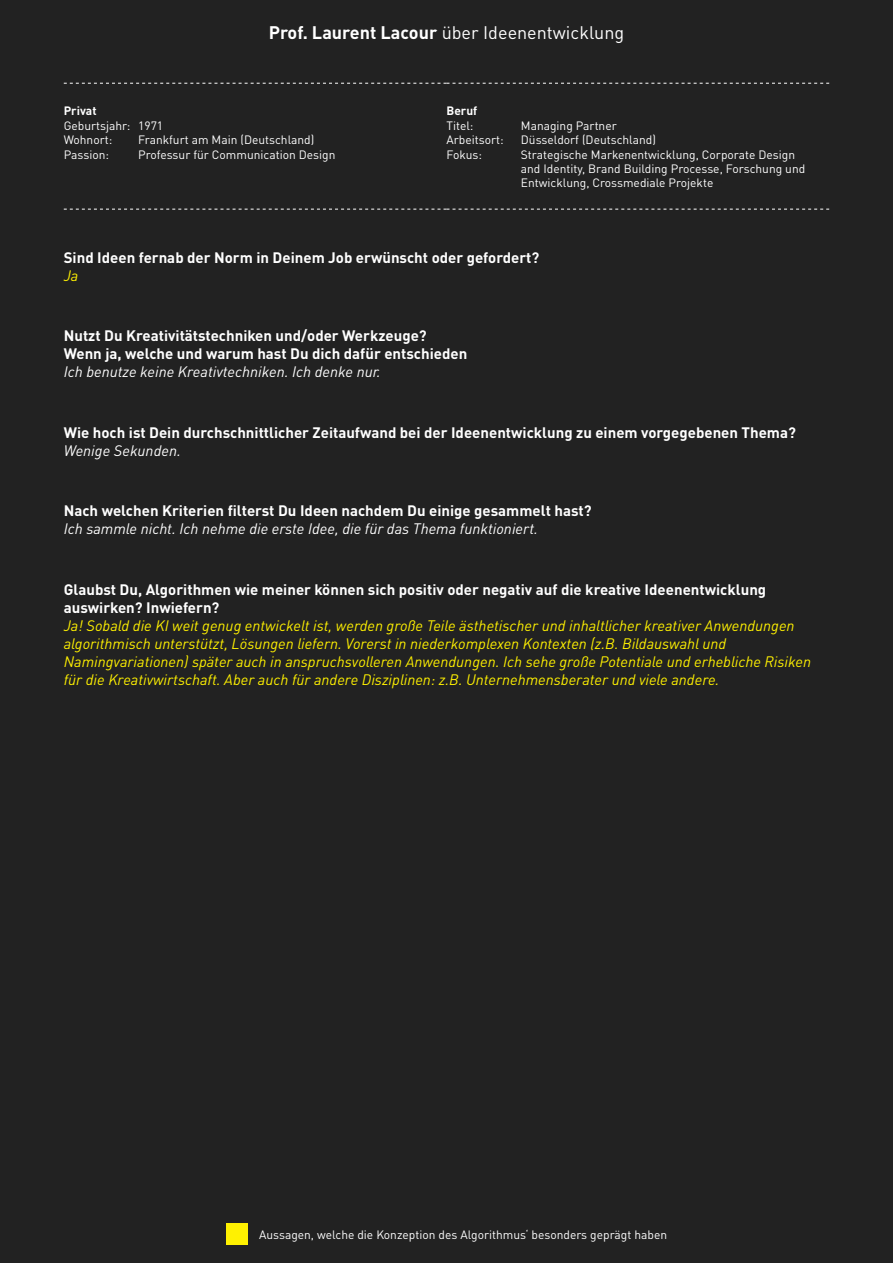
<style>
.page{position:relative;width:893px;height:1263px;background:#222}
.page>*{position:absolute;margin:0;border:0;box-sizing:border-box;transform-origin:0 0}
.t1{font:18px "DIN Pro";color:#fff}
.Interview_Frage{font:700 15px/18px "DIN Pro";color:#fff}
.Interview_Antwort{font:italic 15px/18px "DIN Pro";color:#fff101}
.Interview_Antwort-2{font:italic 15px "DIN Pro";color:#fff}
.Intro{font:12px/14.4px "DIN Pro";color:#fff}
.s1{font-weight:700}
</style>
<div class="page">
<div style="left:226px;top:1224px;width:21px;height:21px;background:#fff101"></div>
<svg style="left:64px;top:83px;width:765px;height:1px"></svg>
<svg style="left:64px;top:209px;width:765px;height:1px"></svg>
<p class="t1" style="left:269px;top:18px;width:357px"><span class="s1">Prof. Laurent Lacour</span> über Ideenentwicklung</p>
<p class="Intro" style="left:64px;top:103px;width:101px"><span class="s1">Privat<br></span>Geburtsjahr: 1971<br>Wohnort:</p>
<p class="Intro" style="left:138px;top:132px;width:178px">Frankfurt am Main (Deutschland)</p>
<p class="Intro" style="left:64px;top:146px;width:47px">Passion:</p>
<p class="Intro" style="left:138px;top:146px;width:199px">Professur für Communication Design</p>
<p class="Intro" style="left:446px;top:103px;width:32px"><span class="s1">Beruf<br></span>Titel:</p>
<p class="Intro" style="left:521px;top:117px;width:97px">Managing Partner</p>
<p class="Intro" style="left:446px;top:132px;width:59px">Arbeitsort:</p>
<p class="Intro" style="left:521px;top:132px;width:137px">Düsseldorf (Deutschland)</p>
<p class="Intro" style="left:446px;top:146px;width:37px">Fokus:</p>
<p class="Intro" style="left:521px;top:146px;width:286px">Strategische Markenentwicklung, Corporate Design and Identity, Brand Building Processe, Forschung und<br>Entwicklung, Crossmediale Projekte</p>
<p class="Interview_Frage" style="left:64px;top:246px;width:477px">Sind Ideen fernab der Norm in Deinem Job erwünscht oder gefordert?</p>
<p class="Interview_Antwort" style="left:64px;top:265px;width:16px">Ja</p>
<p class="Interview_Frage" style="left:64px;top:325px;width:364px">Nutzt Du Kreativitätstechniken und/oder Werkzeuge?</p>
<p class="Interview_Frage" style="left:64px;top:343px;width:405px">Wenn ja, welche und warum hast Du dich dafür entschieden</p>
<p class="Interview_Antwort-2" style="left:64px;top:360px;width:319px">Ich benutze keine Kreativtechniken. Ich denke nur.</p>
<p class="Interview_Frage" style="left:64px;top:422px;width:734px">Wie hoch ist Dein durchschnittlicher Zeitaufwand bei der Ideenentwicklung zu einem vorgegebenen Thema?</p>
<p class="Interview_Antwort-2" style="left:64px;top:439px;width:119px">Wenige Sekunden.</p>
<p class="Interview_Frage" style="left:64px;top:500px;width:529px">Nach welchen Kriterien filterst Du Ideen nachdem Du einige gesammelt hast?</p>
<p class="Interview_Antwort-2" style="left:64px;top:517px;width:476px">Ich sammle nicht. Ich nehme die erste Idee, die für das Thema funktioniert.</p>
<p class="Interview_Frage" style="left:64px;top:579px;width:704px">Glaubst Du, Algorithmen wie meiner können sich positiv oder negativ auf die kreative Ideenentwicklung auswirken? Inwiefern?</p>
<p class="Interview_Antwort" style="left:64px;top:615px;width:749px">Ja! Sobald die KI weit genug entwickelt ist, werden große Teile ästhetischer und inhaltlicher kreativer Anwendungen algorithmisch unterstützt, Lösungen liefern. Vorerst in niederkomplexen Kontexten (z.B. Bildauswahl und Namingvariationen) später auch in anspruchsvolleren Anwendungen. Ich sehe große Potentiale und erhebliche Risiken für die Kreativwirtschaft. Aber auch für andere Disziplinen: z.B. Unternehmensberater und viele andere.</p>
<p class="Intro" style="left:259px;top:1226px;width:409px">Aussagen, welche die Konzeption des Algorithmus‘ besonders geprägt haben</p>
</div>
